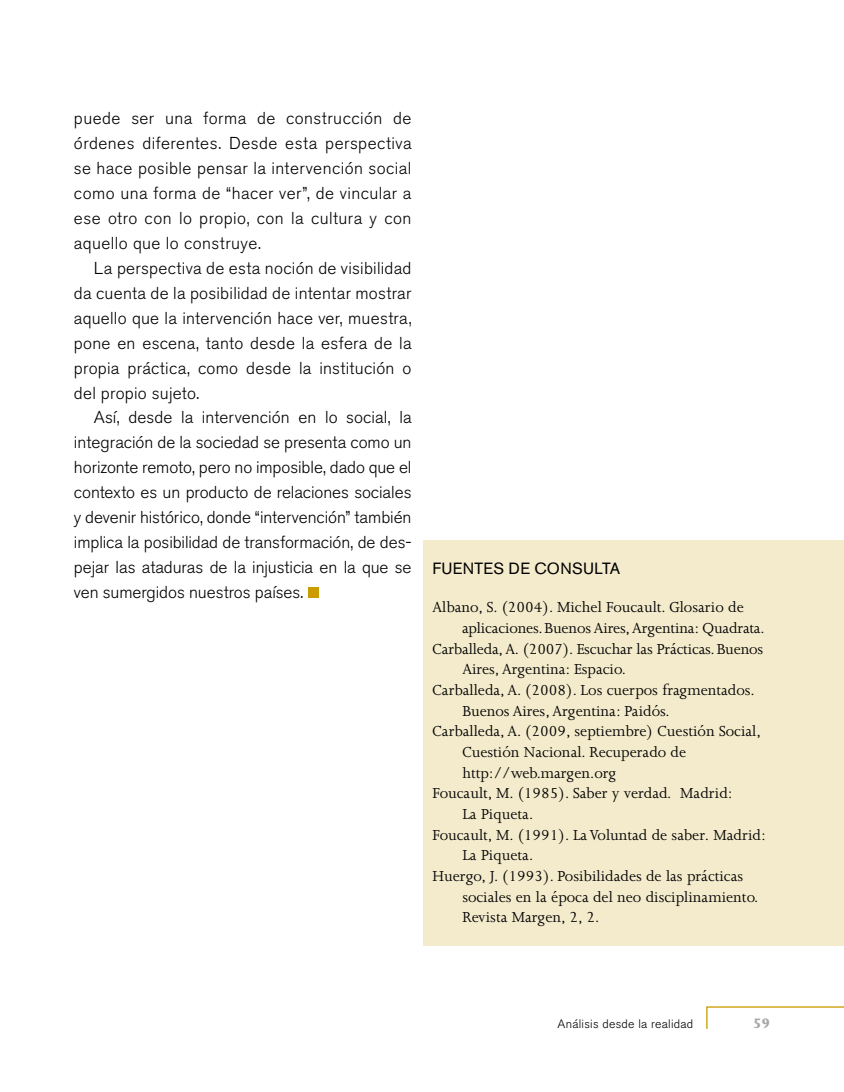
<style>
.page{position:relative;width:844px;height:1092px;background:#fff}
.page>*{position:absolute;margin:0;border:0;box-sizing:border-box;transform-origin:0 0}
.t1{font:300 17.15px "Akzidenz Grotesk BE";letter-spacing:.015em;color:#000}
.t2{font:300 17.15px "Akzidenz Grotesk BE";letter-spacing:-.005em;color:#000}
.t3{font:16.62px "Joanna MT Std";color:#000}
.t4{font:16.1px "Akzidenz Grotesk BE";letter-spacing:.015em;color:#000}
.t5{font:800 15.75px "Joanna MT Std";color:#a7a8aa}
.t6{font:300 12.25px "Akzidenz Grotesk BE";letter-spacing:.02em;color:#000}
.s1{font-style:italic}
</style>
<div class="page">
<svg style="left:706px;top:1006px;width:137px;height:23px"></svg>
<div style="left:423px;top:540px;width:420px;height:405px;background:#f4ebcc"></div>
<div style="left:308px;top:587px;width:10px;height:11px;background:#ca9c00"></div>
<p class="t1" style="left:74px;top:108px;width:339px">puede ser una forma de construcción de</p>
<p class="t1" style="left:74px;top:133px;width:339px">órdenes diferentes. Desde esta perspectiva</p>
<p class="t1" style="left:74px;top:158px;width:339px">se hace posible pensar la intervención social</p>
<p class="t1" style="left:74px;top:183px;width:339px">como una forma de “hacer ver”, de vincular a</p>
<p class="t1" style="left:74px;top:208px;width:339px">ese otro con lo propio, con la cultura y con</p>
<p class="t1" style="left:74px;top:233px;width:188px">aquello que lo construye.</p>
<p class="t1" style="left:94px;top:258px;width:319px">La perspectiva de esta noción de visibilidad</p>
<p class="t1" style="left:74px;top:283px;width:339px">da cuenta de la posibilidad de intentar mostrar</p>
<p class="t1" style="left:74px;top:308px;width:339px">aquello que la intervención hace ver, muestra,</p>
<p class="t1" style="left:74px;top:333px;width:339px">pone en escena, tanto desde la esfera de la</p>
<p class="t1" style="left:74px;top:358px;width:339px">propia práctica, como desde la institución o</p>
<p class="t1" style="left:74px;top:383px;width:127px">del propio sujeto.</p>
<p class="t1" style="left:94px;top:408px;width:319px">Así, desde la intervención en lo social, la</p>
<p class="t2" style="left:74px;top:433px;width:339px">integración de la sociedad se presenta como un</p>
<p class="t2" style="left:74px;top:458px;width:339px">horizonte remoto, pero no imposible, dado que el</p>
<p class="t2" style="left:74px;top:482px;width:339px">contexto es un producto de relaciones sociales</p>
<p class="t2" style="left:74px;top:507px;width:339px">y devenir histórico, donde “intervención” también</p>
<p class="t2" style="left:74px;top:532px;width:339px">implica la posibilidad de transformación, de des-</p>
<p class="t2" style="left:74px;top:557px;width:339px">pejar las ataduras de la injusticia en la que se</p>
<p class="t2" style="left:74px;top:582px;width:231px">ven sumergidos nuestros países.</p>
<p class="t4" style="left:432px;top:559px;width:189px">FUENTES DE CONSULTA</p>
<p class="t3" style="left:432px;top:598px;width:313px">Albano, S. (2004). Michel Foucault. Glosario de</p>
<p class="t3" style="left:462px;top:619px;width:304px">aplicaciones<span class="s1">.</span> Buenos Aires, Argentina: Quadrata.</p>
<p class="t3" style="left:432px;top:640px;width:332px">Carballeda, A. (2007). Escuchar las Prácticas<span class="s1">.</span> Buenos</p>
<p class="t3" style="left:462px;top:660px;width:165px">Aires, Argentina: Espacio.</p>
<p class="t3" style="left:432px;top:681px;width:323px">Carballeda, A. (2008). Los cuerpos fragmentados<span class="s1">.</span></p>
<p class="t3" style="left:462px;top:701px;width:209px">Buenos Aires, Argentina: Paidós.</p>
<p class="t3" style="left:432px;top:722px;width:330px">Carballeda, A. (2009, septiembre) Cuestión Social,</p>
<p class="t3" style="left:462px;top:743px;width:225px">Cuestión Nacional. Recuperado de</p>
<p class="t3" style="left:462px;top:763px;width:155px">http://web.margen.org</p>
<p class="t3" style="left:432px;top:784px;width:301px">Foucault, M. (1985). Saber y verdad<span class="s1">.</span> Madrid:</p>
<p class="t3" style="left:462px;top:805px;width:72px">La Piqueta.</p>
<p class="t3" style="left:432px;top:825px;width:335px">Foucault, M. (1991). La Voluntad de saber<span class="s1">.</span> Madrid:</p>
<p class="t3" style="left:462px;top:846px;width:72px">La Piqueta.</p>
<p class="t3" style="left:432px;top:867px;width:312px">Huergo, J. (1993). Posibilidades de las prácticas</p>
<p class="t3" style="left:462px;top:887px;width:297px">sociales en la época del neo disciplinamiento.</p>
<p class="t3" style="left:462px;top:908px;width:138px">Revista Margen, 2, 2.</p>
<p class="t6" style="left:557px;top:1016px;width:137px">Análisis desde la realidad</p>
<p class="t5" style="left:752px;top:1014px;width:18px">59</p>
</div>
